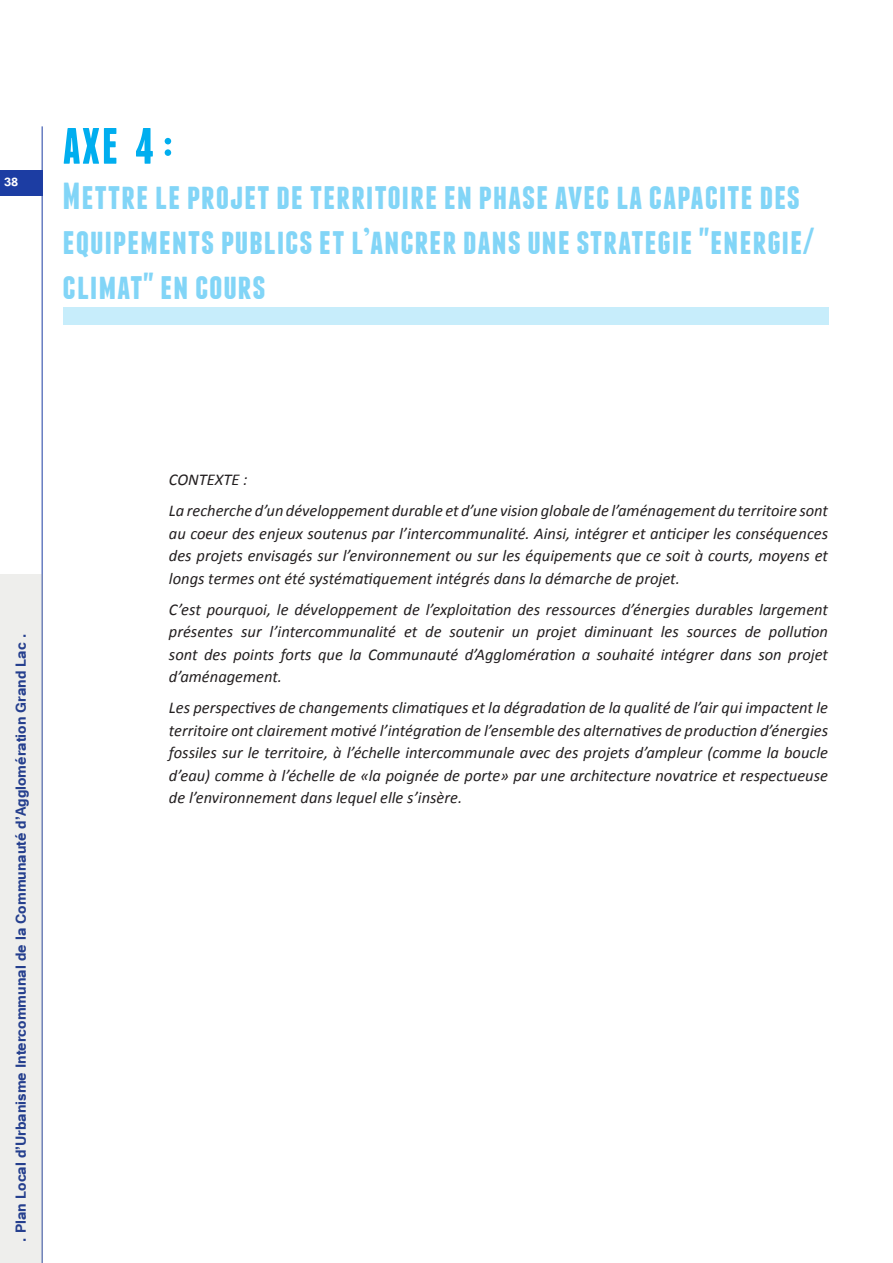
<style>
.page{position:relative;width:893px;height:1263px;background:#fff}
.page>*{position:absolute;margin:0;border:0;box-sizing:border-box;transform-origin:0 0}
.t1{font:700 51px "Franchise";color:#00aeef}
.t2{font:700 37.5px/45px "Franchise";letter-spacing:.02em;color:#82d5f7}
.t3{font:700 18px "Tunga";color:#253f8e}
.t4{font:italic 16.5px/22.5px "Calibri";color:#231f20;text-align:justify}
.t5{font:700 15px "Tunga";color:#fff}
</style>
<div class="page">
<hr style="left:42px;top:127px;width:1px;height:1135px;background:#1c3da3">
<div style="left:0;top:170px;width:43px;height:26px;background:#1c3da3"></div>
<div style="left:0;top:575px;width:43px;height:688px;background:#eeeeec"></div>
<div style="left:64px;top:308px;width:765px;height:17px;background:#c7edfb"></div>
<p class="t5" style="left:4px;top:172px;width:16px">38</p>
<p class="t1" style="left:63px;top:122px;width:111px">AXE 4 :</p>
<p class="t2" style="left:63px;top:173px;width:753px">Mettre le projet de territoire en phase avec la capacite des equipements publics et l’ancrer dans une strategie "energie/ climat" en cours</p>
<p class="t3" style="left:9px;top:1242px;width:609px;rotate:-90deg">. Plan Local d’Urbanisme Intercommunal de la Communauté d’Agglomération Grand Lac .</p>
<p class="t4" style="left:169px;top:468px;width:80px">CONTEXTE :</p>
<p class="t4" style="left:169px;top:499px;width:661px">La recherche d’un développement durable et d’une vision globale de l’aménagement du territoire sont au coeur des enjeux soutenus par l’intercommunalité. Ainsi, intégrer et anticiper les conséquences des projets envisagés sur l’environnement ou sur les équipements que ce soit à courts, moyens et longs termes ont été systématiquement intégrés dans la démarche de projet.</p>
<p class="t4" style="left:169px;top:597px;width:661px">C’est pourquoi, le développement de l’exploitation des ressources d’énergies durables largement présentes sur l’intercommunalité et de soutenir un projet diminuant les sources de pollution sont des points forts que la Communauté d’Agglomération a souhaité intégrer dans son projet d’aménagement.</p>
<p class="t4" style="left:169px;top:696px;width:661px">Les perspectives de changements climatiques et la dégradation de la qualité de l’air qui impactent le territoire ont clairement motivé l’intégration de l’ensemble des alternatives de production d’énergies fossiles sur le territoire, à l’échelle intercommunale avec des projets d’ampleur (comme la boucle d’eau) comme à l’échelle de «la poignée de porte» par une architecture novatrice et respectueuse de l’environnement dans lequel elle s’insère.</p>
</div>
